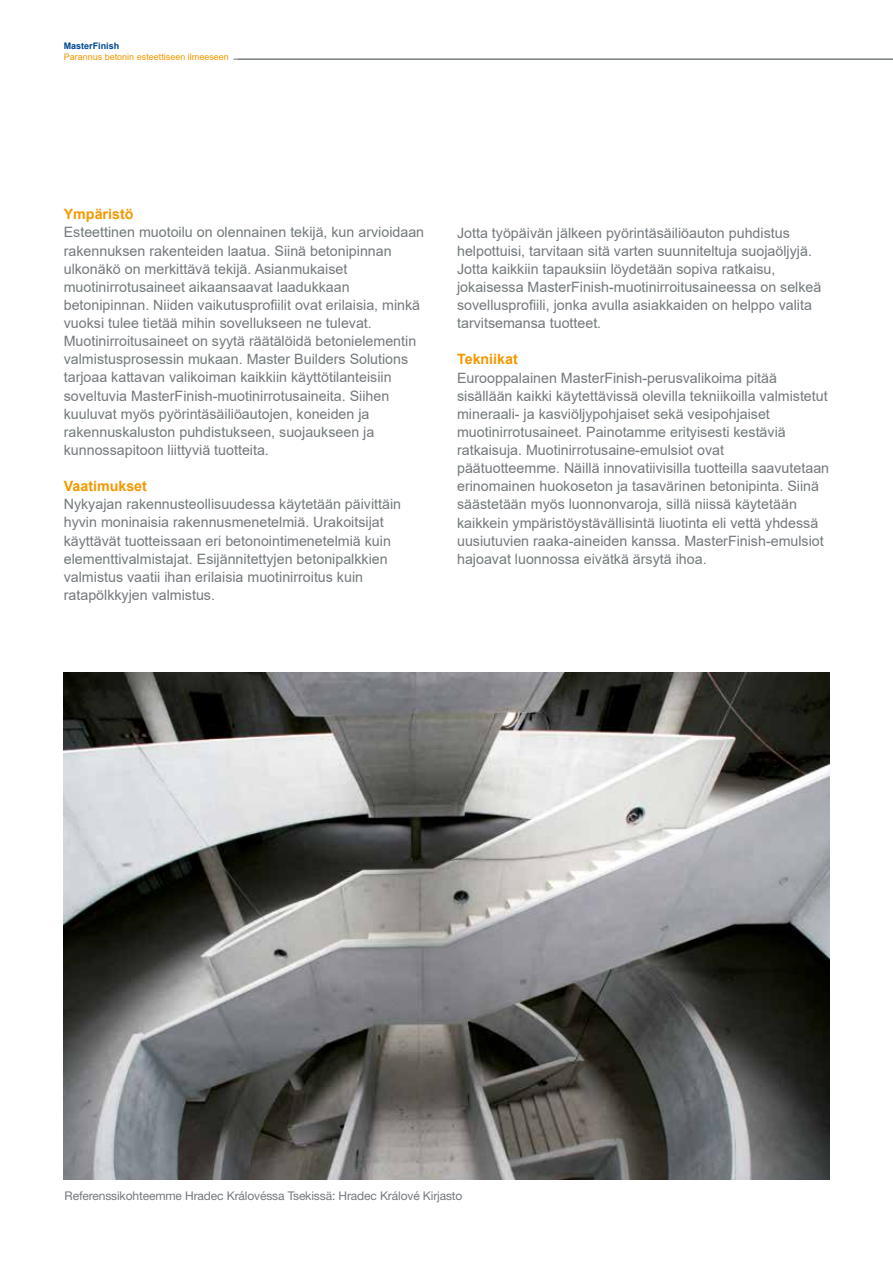
<style>
.page{position:relative;width:893px;height:1263px;background:#fff}
.page>*{position:absolute;margin:0;border:0;box-sizing:border-box;transform-origin:0 0}
.t1{font:14.25px/18.1px "Arial";color:#73797c}
.t2{font:700 14.25px "Arial";color:#f49800}
.t3{font:12px "Helvetica Neue";letter-spacing:-.01em;color:#73797c}
.t4{font:9px "Arial";color:#f49800}
.t5{font:700 9px "Arial";color:#014694}
</style>
<div class="page">
<hr style="left:233px;top:59px;width:660px;height:1px;background:#73797c">
<img style="left:64px;top:672px;width:765px;height:508px">
<p class="t5" style="left:64px;top:39px;width:57px">MasterFinish</p>
<p class="t4" style="left:64px;top:50px;width:167px">Parannus betonin esteettiseen ilmeeseen</p>
<p class="t2" style="left:64px;top:204px;width:71px">Ympäristö</p>
<p class="t1" style="left:64px;top:223px;width:362px">Esteettinen muotoilu on olennainen tekijä, kun arvioidaan rakennuksen rakenteiden laatua. Siinä betonipinnan ulkonäkö on merkittävä tekijä. Asianmukaiset muotinirrotusaineet aikaansaavat laadukkaan betonipinnan. Niiden vaikutusprofiilit ovat erilaisia, minkä vuoksi tulee tietää mihin sovellukseen ne tulevat.<br>Muotinirroitusaineet on syytä räätälöidä betonielementin valmistusprosessin mukaan. Master Builders Solutions tarjoaa kattavan valikoiman kaikkiin käyttötilanteisiin soveltuvia MasterFinish-muotinirrotusaineita. Siihen kuuluvat myös pyörintäsäiliöautojen, koneiden ja rakennuskaluston puhdistukseen, suojaukseen ja kunnossapitoon liittyviä tuotteita.</p>
<p class="t2" style="left:64px;top:476px;width:85px">Vaatimukset</p>
<p class="t1" style="left:64px;top:495px;width:339px">Nykyajan rakennusteollisuudessa käytetään päivittäin hyvin moninaisia rakennusmenetelmiä. Urakoitsijat käyttävät tuotteissaan eri betonointimenetelmiä kuin elementtivalmistajat. Esijännitettyjen betonipalkkien valmistus vaatii ihan erilaisia muotinirroitus kuin ratapölkkyjen valmistus.</p>
<p class="t1" style="left:457px;top:223px;width:366px">Jotta työpäivän jälkeen pyörintäsäiliöauton puhdistus helpottuisi, tarvitaan sitä varten suunniteltuja suojaöljyjä.<br>Jotta kaikkiin tapauksiin löydetään sopiva ratkaisu, jokaisessa MasterFinish-muotinirroitusaineessa on selkeä sovellusprofiili, jonka avulla asiakkaiden on helppo valita tarvitsemansa tuotteet.</p>
<p class="t2" style="left:457px;top:349px;width:62px">Tekniikat</p>
<p class="t1" style="left:457px;top:368px;width:374px">Eurooppalainen MasterFinish-perusvalikoima pitää sisällään kaikki käytettävissä olevilla tekniikoilla valmistetut mineraali- ja kasviöljypohjaiset sekä vesipohjaiset muotinirrotusaineet. Painotamme erityisesti kestäviä ratkaisuja. Muotinirrotusaine-emulsiot ovat päätuotteemme. Näillä innovatiivisilla tuotteilla saavutetaan erinomainen huokoseton ja tasavärinen betonipinta. Siinä säästetään myös luonnonvaroja, sillä niissä käytetään kaikkein ympäristöystävällisintä liuotinta eli vettä yhdessä uusiutuvien raaka-aineiden kanssa. MasterFinish-emulsiot hajoavat luonnossa eivätkä ärsytä ihoa.</p>
<p class="t3" style="left:65px;top:1188px;width:399px">Referenssikohteemme Hradec Královéssa Tsekissä: Hradec Králové Kirjasto</p>
</div>
